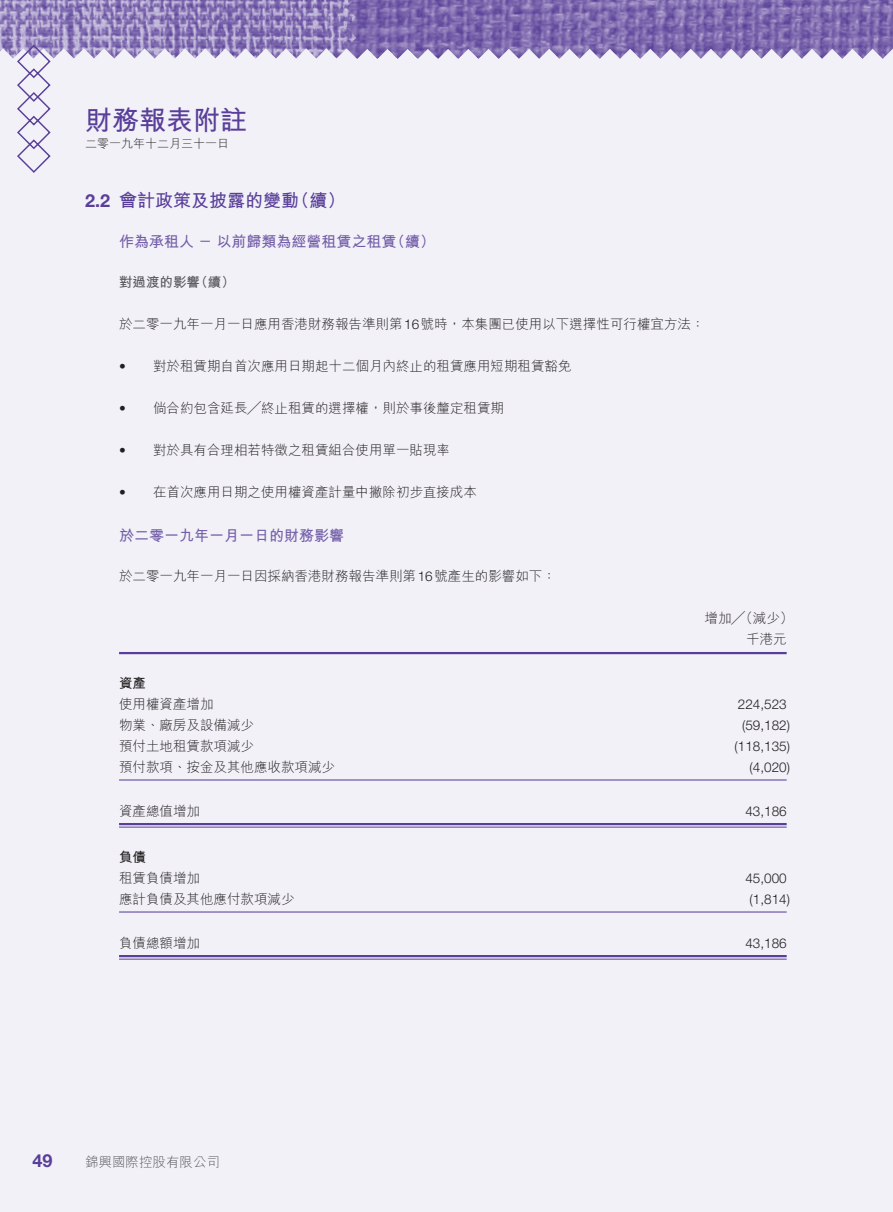
<style>
.page{position:relative;width:893px;height:1212px;background:#fff}
.page>*{position:absolute;margin:0;border:0;box-sizing:border-box;transform-origin:0 0}
.t1{font:700 27px "M Hei HK";color:#593f99}
.t2{font:700 18px "M Hei HK";color:#593f99}
.t3{font:700 18px "Helvetica Neue LT Std";color:#593f99}
.t4{font:700 15px "M Hei HK";color:#735da8}
.t5{font:300 13.5px/21px "M Hei HK";color:#231f20}
.t6{font:300 13.5px "Helvetica Neue LT Std";color:#231f20}
.t7{font:300 13.5px "M Hei HK";color:#57585a}
.t8{font:700 13.5px "M Hei HK";color:#57585a}
.t9{font:700 13.5px "M Hei HK";color:#231f20}
.t10{font:300 12px "M Hei HK";color:#231f20}
.s1{font-family:"Helvetica Neue LT Std"}
</style>
<div class="page">
<div style="left:0;top:0;width:892px;height:1212px;background:#f2f1f8"></div>
<img style="left:0;top:0;width:346px;height:58px">
<img style="left:346px;top:0;width:547px;height:59px">
<svg style="left:16px;top:44px;width:36px;height:129px"></svg>
<hr style="left:119px;top:652px;width:668px;height:2px;background:#593f99">
<hr style="left:119px;top:779px;width:668px;height:1px;background:#593f99">
<hr style="left:119px;top:823px;width:668px;height:2px;background:#593f99">
<hr style="left:119px;top:827px;width:668px;height:1px;background:#593f99">
<hr style="left:119px;top:911px;width:668px;height:1px;background:#593f99">
<hr style="left:119px;top:955px;width:668px;height:2px;background:#593f99">
<hr style="left:119px;top:959px;width:668px;height:1px;background:#593f99">
<h1 class="t1" style="left:85px;top:101px;width:163px">財務報表附註</h1>
<p class="t10" style="left:85px;top:138px;width:145px">二零一九年十二月三十一日</p>
<h2 class="t3" style="left:85px;top:190px;width:27px">2.2</h2>
<h2 class="t2" style="left:119px;top:188px;width:181px">會計政策及披露的變動</h2>
<h2 class="t2" style="left:291px;top:188px;width:55px">（續(</h2>
<p class="t4" style="left:119px;top:230px;width:279px">作為承租人－以前歸類為經營租賃之租賃</p>
<p class="t8" style="left:194px;top:273px;width:42px">（續(</p>
<p class="t4" style="left:390px;top:230px;width:46px">（續(</p>
<p class="t8" style="left:119px;top:273px;width:82px">對過渡的影響</p>
<p class="t5" style="left:119px;top:314px;width:587px">於二零一九年一月一日應用香港財務報告準則第<span class="s1">16</span>號時，本集團已使用以下選擇性可行權宜方法：</p>
<p class="t5" style="left:153px;top:356px;width:420px">對於租賃期自首次應用日期起十二個月內終止的租賃應用短期租賃豁免</p>
<p class="t6" style="left:119px;top:358px;width:8px">•</p>
<p class="t6" style="left:119px;top:400px;width:8px">•</p>
<p class="t6" style="left:119px;top:442px;width:8px">•</p>
<p class="t5" style="left:153px;top:398px;width:352px">倘合約包含延長╱終止租賃的選擇權，則於事後釐定租賃期</p>
<p class="t5" style="left:153px;top:440px;width:298px">對於具有合理相若特徵之租賃組合使用單一貼現率</p>
<p class="t5" style="left:153px;top:482px;width:325px">在首次應用日期之使用權資產計量中撇除初步直接成本</p>
<p class="t6" style="left:119px;top:484px;width:8px">•</p>
<p class="t4" style="left:119px;top:524px;width:226px">於二零一九年一月一日的財務影響</p>
<p class="t5" style="left:119px;top:566px;width:438px">於二零一九年一月一日因採納香港財務報告準則第<span class="s1">16</span>號產生的影響如下：</p>
<p class="t5" style="left:746px;top:608px;width:49px;text-indent:-42px">增加╱（減少(千港元</p>
<p class="t9" style="left:119px;top:673px;width:28px">資產</p>
<p class="t5" style="left:119px;top:693px;width:96px">使用權資產增加</p>
<p class="t6" style="left:738px;top:696px;width:50px">224,523</p>
<p class="t5" style="left:119px;top:714px;width:136px">物業、廠房及設備減少</p>
<p class="t6" style="left:742px;top:717px;width:49px">)59,182(</p>
<p class="t5" style="left:119px;top:735px;width:136px">預付土地租賃款項減少</p>
<p class="t6" style="left:735px;top:738px;width:57px">)118,135(</p>
<p class="t5" style="left:119px;top:756px;width:217px">預付款項、按金及其他應收款項減少</p>
<p class="t6" style="left:750px;top:759px;width:42px">)4,020(</p>
<p class="t5" style="left:119px;top:800px;width:82px">資產總值增加</p>
<p class="t9" style="left:119px;top:847px;width:28px">負債</p>
<p class="t6" style="left:745px;top:802px;width:43px">43,186</p>
<p class="t5" style="left:119px;top:867px;width:82px">租賃負債增加</p>
<p class="t6" style="left:745px;top:870px;width:43px">45,000</p>
<p class="t5" style="left:119px;top:888px;width:177px">應計負債及其他應付款項減少</p>
<p class="t6" style="left:750px;top:891px;width:42px">)1,814(</p>
<p class="t5" style="left:119px;top:932px;width:82px">負債總額增加</p>
<p class="t6" style="left:745px;top:934px;width:43px">43,186</p>
<h2 class="t3" style="left:33px;top:1149px;width:21px">49</h2>
<p class="t7" style="left:85px;top:1155px;width:136px">錦興國際控股有限公司</p>
</div>
